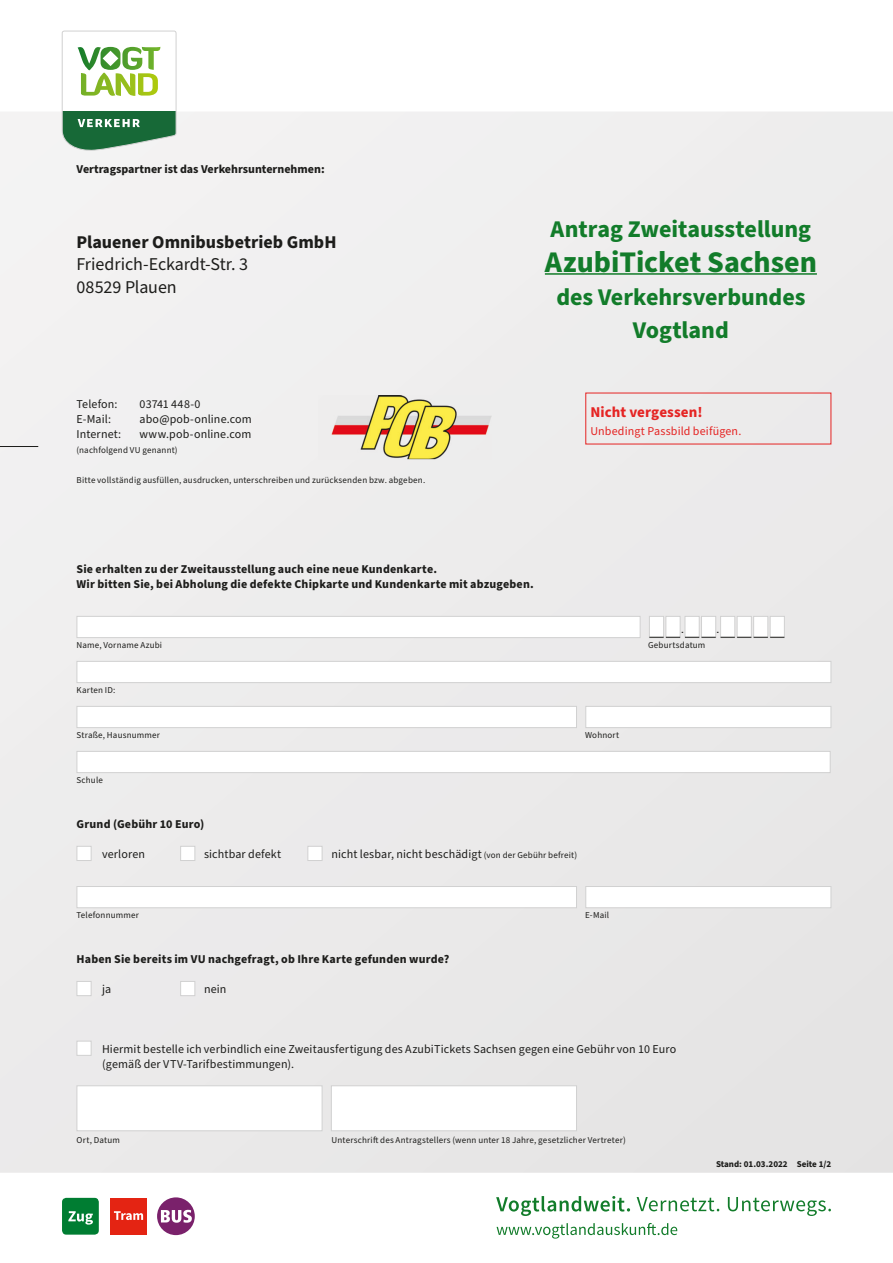
<style>
.page{position:relative;width:893px;height:1263px;background:#fff}
.page>*{position:absolute;margin:0;border:0;box-sizing:border-box;transform-origin:0 0}
.t1{font:700 30px "Source Sans Pro";letter-spacing:-.005em;color:#127c2a}
.t2{font:700 24px/33px "Source Sans Pro";color:#127c2a;text-align:center}
.t3{font:18px/22.5px "Source Sans Pro";letter-spacing:-.005em;color:#1d1d1b}
.t4{font:700 18px "Source Sans Pro";color:#1d1d1b}
.t5{font:700 15px "Source Sans Pro";letter-spacing:.005em;color:#e52423}
.t6{font:12.75px "Helvetica";color:#1d1d1b}
.t7{font:12px/15px "Source Sans Pro";letter-spacing:.01em;color:#1d1d1b}
.t8{font:700 12px/15px "Source Sans Pro";letter-spacing:.015em;color:#1d1d1b}
.t9{font:12px "Source Sans Pro";letter-spacing:.01em;color:#e52423}
.t10{font:9px "Source Sans Pro";letter-spacing:.02em;color:#1d1d1b}
.t11{font:700 9px "Source Sans Pro";color:#1d1d1b}
.s1{font-size:9px}
</style>
<div class="page">
<div style="left:0;top:111px;width:893px;height:1062px;background:#ecebeb"></div>
<svg style="left:62px;top:31px;width:114px;height:121px"></svg>
<img style="left:81px;top:72px;width:77px;height:24px">
<img style="left:78px;top:47px;width:82px;height:23px">
<svg style="left:496px;top:1196px;width:335px;height:42px"></svg>
<div style="left:62px;top:1198px;width:37px;height:36px;background:#007d32;border-radius:4px"></div>
<svg style="left:68px;top:1211px;width:25px;height:13px"></svg>
<div style="left:110px;top:1198px;width:37px;height:37px;background:#e42413"></div>
<svg style="left:114px;top:1211px;width:29px;height:9px"></svg>
<div style="left:157px;top:1197px;width:38px;height:38px;background:#7a216b;border-radius:50%"></div>
<svg style="left:161px;top:1210px;width:31px;height:13px"></svg>
<div style="left:77px;top:846px;width:15px;height:15px;background:#fff;border:1px solid #d1d1d1"></div>
<div style="left:77px;top:981px;width:15px;height:15px;background:#fff;border:1px solid #d1d1d1"></div>
<div style="left:77px;top:1041px;width:15px;height:15px;background:#fff;border:1px solid #d1d1d1"></div>
<div style="left:180px;top:846px;width:15px;height:15px;background:#fff;border:1px solid #d1d1d1"></div>
<div style="left:180px;top:981px;width:15px;height:15px;background:#fff;border:1px solid #d1d1d1"></div>
<div style="left:307px;top:846px;width:15px;height:15px;background:#fff;border:1px solid #d1d1d1"></div>
<div style="left:77px;top:616px;width:563px;height:22px;background:#fff;border:1px solid #d1d1d1"></div>
<div style="left:77px;top:661px;width:754px;height:22px;background:#fff;border:1px solid #d1d1d1"></div>
<div style="left:77px;top:706px;width:500px;height:22px;background:#fff;border:1px solid #d1d1d1"></div>
<div style="left:77px;top:751px;width:754px;height:22px;background:#fff;border:1px solid #d1d1d1"></div>
<div style="left:77px;top:886px;width:500px;height:22px;background:#fff;border:1px solid #d1d1d1"></div>
<div style="left:585px;top:706px;width:246px;height:22px;background:#fff;border:1px solid #d1d1d1"></div>
<div style="left:585px;top:886px;width:246px;height:22px;background:#fff;border:1px solid #d1d1d1"></div>
<div style="left:649px;top:616px;width:15px;height:22px;background:#fff;border:1px solid #d1d1d1"></div>
<div style="left:665px;top:616px;width:15px;height:22px;background:#fff;border:1px solid #d1d1d1"></div>
<div style="left:685px;top:616px;width:15px;height:22px;background:#fff;border:1px solid #d1d1d1"></div>
<div style="left:701px;top:616px;width:15px;height:22px;background:#fff;border:1px solid #d1d1d1"></div>
<div style="left:720px;top:616px;width:15px;height:22px;background:#fff;border:1px solid #d1d1d1"></div>
<div style="left:737px;top:616px;width:15px;height:22px;background:#fff;border:1px solid #d1d1d1"></div>
<div style="left:753px;top:616px;width:15px;height:22px;background:#fff;border:1px solid #d1d1d1"></div>
<div style="left:770px;top:616px;width:15px;height:22px;background:#fff;border:1px solid #d1d1d1"></div>
<svg style="left:649px;top:637px;width:135px;height:1px"></svg>
<hr style="left:545px;top:273px;width:272px;height:2px;background:#127c2a">
<hr style="left:0;top:446px;width:38px;height:1px;background:#1d1d1b">
<div style="left:77px;top:1085px;width:245px;height:46px;background:#fff;border:1px solid #d1d1d1"></div>
<div style="left:331px;top:1085px;width:246px;height:46px;background:#fff;border:1px solid #d1d1d1"></div>
<img style="left:318px;top:396px;width:173px;height:63px">
<p class="t8" style="left:77px;top:162px;width:250px">Vertragspartner ist das Verkehrsunternehmen:</p>
<h3 class="t4" style="left:77px;top:229px;width:261px">Plauener Omnibusbetrieb GmbH</h3>
<h3 class="t3" style="left:77px;top:253px;width:173px">Friedrich-Eckardt-Str. 3<br>08529 Plauen</h3>
<p class="t7" style="left:77px;top:396px;width:43px">Telefon:</p>
<p class="t7" style="left:140px;top:396px;width:63px">03741 448-0</p>
<p class="t7" style="left:77px;top:411px;width:36px">E-Mail:</p>
<p class="t7" style="left:140px;top:411px;width:114px">abo@pob-online.com</p>
<p class="t7" style="left:77px;top:426px;width:46px">Internet:</p>
<p class="t7" style="left:140px;top:426px;width:113px">www.pob-online.com</p>
<p class="t10" style="left:77px;top:444px;width:103px">(nachfolgend VU genannt)</p>
<p class="t10" style="left:77px;top:474px;width:350px">Bitte vollständig ausfüllen, ausdrucken, unterschreiben und zurücksenden bzw. abgeben.</p>
<h2 class="t2" style="left:551px;top:213px;width:262px">Antrag Zweitausstellung</h2>
<h1 class="t1" style="left:545px;top:241px;width:274px">AzubiTicket Sachsen</h1>
<h2 class="t2" style="left:556px;top:281px;width:251px">des Verkehrsverbundes<br>Vogtland</h2>
<p class="t5" style="left:590px;top:402px;width:114px">Nicht vergessen!</p>
<p class="t9" style="left:590px;top:423px;width:152px">Unbedingt Passbild beifügen.</p>
<p class="t8" style="left:77px;top:561px;width:459px">Sie erhalten zu der Zweitausstellung auch eine neue Kundenkarte.<br>Wir bitten Sie, bei Abholung die defekte Chipkarte und Kundenkarte mit abzugeben.</p>
<p class="t6" style="left:681px;top:620px;width:5px">.</p>
<p class="t6" style="left:716px;top:620px;width:5px">.</p>
<p class="t10" style="left:77px;top:639px;width:87px">Name, Vorname Azubi</p>
<p class="t10" style="left:648px;top:639px;width:59px">Geburtsdatum</p>
<p class="t10" style="left:77px;top:684px;width:40px">Karten ID:</p>
<p class="t10" style="left:77px;top:729px;width:85px">Straße, Hausnummer</p>
<p class="t10" style="left:585px;top:729px;width:36px">Wohnort</p>
<p class="t10" style="left:77px;top:774px;width:28px">Schule</p>
<p class="t8" style="left:77px;top:816px;width:129px">Grund (Gebühr 10 Euro)</p>
<p class="t7" style="left:102px;top:846px;width:44px">verloren</p>
<p class="t7" style="left:204px;top:846px;width:79px">sichtbar defekt</p>
<p class="t7" style="left:332px;top:846px;width:247px">nicht lesbar, nicht beschädigt <span class="s1">(von der Gebühr befreit)</span></p>
<p class="t10" style="left:77px;top:909px;width:64px">Telefonnummer</p>
<p class="t10" style="left:585px;top:909px;width:25px">E-Mail</p>
<p class="t8" style="left:77px;top:951px;width:374px">Haben Sie bereits im VU nachgefragt, ob Ihre Karte gefunden wurde?</p>
<p class="t7" style="left:102px;top:981px;width:11px">ja</p>
<p class="t7" style="left:204px;top:981px;width:24px">nein</p>
<p class="t7" style="left:102px;top:1041px;width:576px">Hiermit bestelle ich verbindlich eine Zweitausfertigung des AzubiTickets Sachsen gegen eine Gebühr von 10 Euro (gemäß der VTV-Tarifbestimmungen).</p>
<p class="t10" style="left:77px;top:1134px;width:45px">Ort, Datum</p>
<p class="t10" style="left:332px;top:1134px;width:296px">Unterschrift des Antragstellers (wenn unter 18 Jahre, gesetzlicher Vertreter)</p>
<p class="t11" style="left:716px;top:1158px;width:117px">Stand: 01.03.2022 Seite 1/2</p>
</div>
